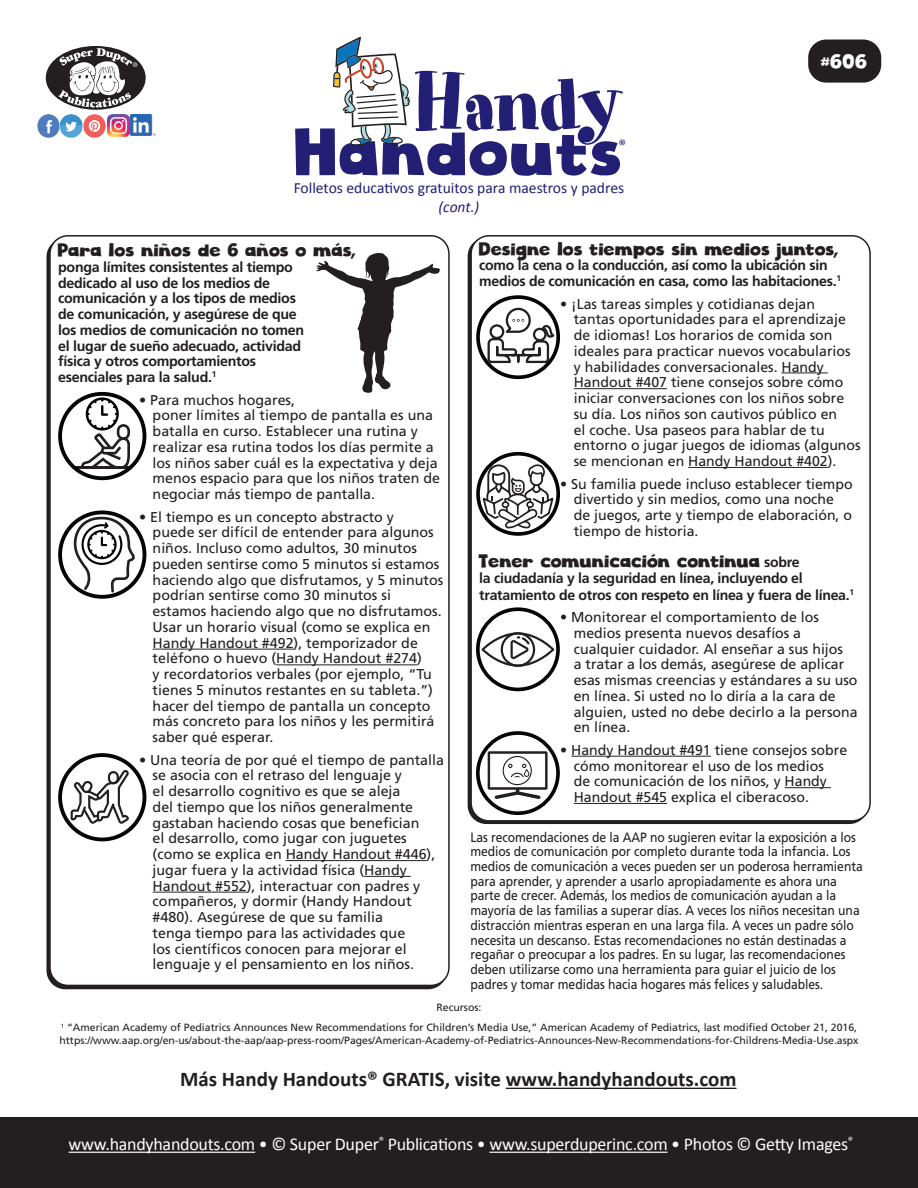
<style>
.page{position:relative;width:918px;height:1188px;background:#fff}
.page>*{position:absolute;margin:0;border:0;box-sizing:border-box;transform-origin:0 0}
.t1{font:79.2px "Art Department JNL";letter-spacing:-.03em;color:#231f75}
.t2{font:64.8px "Cloudy Witha Chanceof Love";color:#231f75}
.HH_TEXT{font:700 21px "Calibri";color:#231f20}
.t3{font:19.5px "Cloudy Witha Chanceof Love";color:#fff}
.t4{font:18px "Calibri";letter-spacing:-.015em;color:#fff}
.HH_Headers{font:18px "Cloudy Witha Chanceof Love";letter-spacing:-.02em;color:#231f20}
.t5{font:15.6px "Calibri";color:#231f75}
.t6{font:italic 15.6px "Calibri";color:#231f75}
.t7{font:15.15px "Calibri";color:#231f75}
.HH_Headers-2{font:14.25px/15.8px "Frutiger";color:#231f20}
.HH_Headers-3{font:700 14.25px/15.8px "Frutiger";letter-spacing:-.02em;color:#231f20}
.HH_TEXT-2{font:13.5px/14.7px "Frutiger";letter-spacing:-.005em;color:#231f20;scale:.9 1}
.HH_Text{font:10.5px/12.6px "Frutiger";color:#231f20}
.HH_Title{font:10.5px "Frutiger";color:#231f20}
.s1{font-family:"Frutiger";font-weight:700;font-size:14.25px}
</style>
<div class="page">
<div style="left:49px;top:235px;width:401px;height:751px;border:2px solid #231f20;border-radius:18px"></div>
<div style="left:470px;top:235px;width:401px;height:587px;border:2px solid #231f20;border-radius:18px"></div>
<div style="left:808px;top:40px;width:73px;height:43px;background:#231f20;border-radius:18px"></div>
<hr style="left:506px;top:1088px;width:231px;height:1px;background:#231f20">
<div style="left:0;top:1118px;width:918px;height:70px;background:#231f20"></div>
<div style="left:46px;top:46px;width:100px;height:64px;background:#231f20;border-radius:50%"></div>
<svg style="left:58px;top:48px;width:80px;height:60px"></svg>
<img style="left:37px;top:115px;width:92px;height:22px">
<img style="left:131px;top:115px;width:24px;height:21px">
<svg style="left:333px;top:37px;width:77px;height:109px"></svg>
<hr style="left:69px;top:1152px;width:186px;height:1px;background:#fff">
<hr style="left:489px;top:1152px;width:179px;height:1px;background:#fff">
<hr style="left:153px;top:649px;width:141px;height:1px;background:#231f20">
<hr style="left:276px;top:665px;width:141px;height:1px;background:#231f20">
<hr style="left:286px;top:860px;width:141px;height:1px;background:#231f20">
<hr style="left:364px;top:876px;width:47px;height:1px;background:#231f20">
<hr style="left:153px;top:892px;width:94px;height:1px;background:#231f20">
<hr style="left:782px;top:373px;width:46px;height:1px;background:#231f20">
<hr style="left:574px;top:388px;width:93px;height:1px;background:#231f20">
<hr style="left:688px;top:467px;width:140px;height:1px;background:#231f20">
<hr style="left:571px;top:756px;width:140px;height:1px;background:#231f20">
<hr style="left:785px;top:787px;width:46px;height:1px;background:#231f20">
<hr style="left:574px;top:803px;width:93px;height:1px;background:#231f20">
<svg style="left:316px;top:253px;width:125px;height:140px"></svg>
<hr style="left:74px;top:466px;width:55px;height:3px;background:#231f20">
<div style="left:58px;top:392px;width:88px;height:88px;border:4px solid #040503;border-radius:50%"></div>
<svg style="left:81px;top:397px;width:49px;height:72px"></svg>
<div style="left:58px;top:510px;width:88px;height:89px;border:4px solid #040503;border-radius:50%"></div>
<div style="left:58px;top:753px;width:88px;height:88px;border:4px solid #040503;border-radius:50%"></div>
<svg style="left:70px;top:514px;width:68px;height:310px"></svg>
<div style="left:476px;top:295px;width:84px;height:84px;border:4px solid #040503;border-radius:50%"></div>
<svg style="left:486px;top:307px;width:73px;height:57px"></svg>
<div style="left:476px;top:452px;width:84px;height:84px;border:4px solid #040503;border-radius:50%"></div>
<svg style="left:481px;top:464px;width:74px;height:64px"></svg>
<svg style="left:481px;top:632px;width:73px;height:35px"></svg>
<div style="left:476px;top:607px;width:84px;height:84px;border:4px solid #040503;border-radius:50%"></div>
<div style="left:476px;top:731px;width:84px;height:84px;border:4px solid #040503;border-radius:50%"></div>
<svg style="left:488px;top:751px;width:60px;height:48px"></svg>
<p class="t1" style="left:412px;top:56px;width:213px">Handy</p>
<p class="t5" style="left:294px;top:177px;width:332px">Folletos educativos gratuitos para maestros y padres</p>
<p class="t6" style="left:439px;top:196px;width:42px">(cont.)</p>
<p class="t2" style="left:296px;top:112px;width:331px">Handouts</p>
<p class="t7" style="left:618px;top:135px;width:9px">®</p>
<p class="t3" style="left:821px;top:49px;width:48px">#606</p>
<p class="HH_Headers" style="left:58px;top:239px;width:300px">Para los niños de 6 años o más,</p>
<p class="HH_Headers-3" style="left:58px;top:259px;width:248px">ponga límites consistentes al tiempo dedicado al uso de los medios de comunicación y a los tipos de medios de comunicación, y asegúrese de que los medios de comunicación no tomen el lugar de sueño adecuado, actividad física y otros comportamientos esenciales para la salud.<sup>1</sup></p>
<p class="HH_Headers-2" style="left:153px;top:392px;width:289px;text-indent:-14px">• Para muchos hogares,<br>poner límites al tiempo de pantalla es una batalla en curso. Establecer una rutina y realizar esa rutina todos los días permite a los niños saber cuál es la expectativa y deja menos espacio para que los niños traten de negociar más tiempo de pantalla.</p>
<p class="HH_Headers-2" style="left:153px;top:509px;width:292px;text-indent:-14px">• El tiempo es un concepto abstracto y<br>puede ser difícil de entender para algunos niños. Incluso como adultos, 30 minutos pueden sentirse como 5 minutos si estamos haciendo algo que disfrutamos, y 5 minutos podrían sentirse como 30 minutos si estamos haciendo algo que no disfrutamos.<br>Usar un horario visual (como se explica en Handy Handout #492), temporizador de teléfono o huevo (Handy Handout #274)<br>y recordatorios verbales (por ejemplo, “Tu tienes 5 minutos restantes en su tableta.”) hacer del tiempo de pantalla un concepto más concreto para los niños y les permitirá saber qué esperar.</p>
<p class="HH_Headers-2" style="left:153px;top:752px;width:293px;text-indent:-14px">• Una teoría de por qué el tiempo de pantalla se asocia con el retraso del lenguaje y<br>el desarrollo cognitivo es que se aleja<br>del tiempo que los niños generalmente gastaban haciendo cosas que benefician<br>el desarrollo, como jugar con juguetes (como se explica en Handy Handout #446), jugar fuera y la actividad física (Handy Handout #552), interactuar con padres y compañeros, y dormir (Handy Handout #480). Asegúrese de que su familia<br>tenga tiempo para las actividades que<br>los científicos conocen para mejorar el lenguaje y el pensamiento en los niños.</p>
<p class="HH_Headers" style="left:479px;top:237px;width:361px">Designe los tiempos sin medios juntos,</p>
<p class="HH_Headers-3" style="left:479px;top:257px;width:363px">como la cena o la conducción, así como la ubicación sin medios de comunicación en casa, como las habitaciones.<sup>1</sup></p>
<p class="HH_Headers-2" style="left:574px;top:296px;width:288px;text-indent:-13px">• ¡Las tareas simples y cotidianas dejan<br>tantas oportunidades para el aprendizaje de idiomas! Los horarios de comida son ideales para practicar nuevos vocabularios y habilidades conversacionales. Handy Handout #407 tiene consejos sobre cómo iniciar conversaciones con los niños sobre su día. Los niños son cautivos público en<br>el coche. Usa paseos para hablar de tu entorno o jugar juegos de idiomas (algunos se mencionan en Handy Handout #402).</p>
<p class="HH_Headers-2" style="left:574px;top:476px;width:280px;text-indent:-14px">• Su familia puede incluso establecer tiempo divertido y sin medios, como una noche de juegos, arte y tiempo de elaboración, o tiempo de historia.</p>
<p class="HH_Headers" style="left:479px;top:550px;width:322px">Tener comunicación continua <span class="s1">sobre</span></p>
<p class="HH_Headers-3" style="left:479px;top:570px;width:376px;line-height:16.5px">la ciudadanía y la seguridad en línea, incluyendo el tratamiento de otros con respeto en línea y fuera de línea.<sup>1</sup></p>
<p class="HH_Headers-2" style="left:574px;top:609px;width:285px;text-indent:-14px">• Monitorear el comportamiento de los medios presenta nuevos desafíos a cualquier cuidador. Al enseñar a sus hijos<br>a tratar a los demás, asegúrese de aplicar esas mismas creencias y estándares a su uso en línea. Si usted no lo diría a la cara de alguien, usted no debe decirlo a la persona en línea.</p>
<p class="HH_Headers-2" style="left:574px;top:742px;width:275px;text-indent:-14px">• Handy Handout #491 tiene consejos sobre cómo monitorear el uso de los medios<br>de comunicación de los niños, y Handy Handout #545 explica el ciberacoso.</p>
<p class="HH_TEXT-2" style="left:470px;top:829px;width:438px">Las recomendaciones de la AAP no sugieren evitar la exposición a los medios de comunicación por completo durante toda la infancia. Los medios de comunicación a veces pueden ser un poderosa herramienta para aprender, y aprender a usarlo apropiadamente es ahora una parte de crecer. Además, los medios de comunicación ayudan a la mayoría de las familias a superar días. A veces los niños necesitan una distracción mientras esperan en una larga fila. A veces un padre sólo necesita un descanso. Estas recomendaciones no están destinadas a regañar o preocupar a los padres. En su lugar, las recomendaciones deben utilizarse como una herramienta para guiar el juicio de los padres y tomar medidas hacia hogares más felices y saludables.</p>
<p class="HH_Title" style="left:437px;top:1002px;width:46px">Recursos:</p>
<p class="HH_Text" style="left:59px;top:1021px;width:801px"><sup>1</sup> “American Academy of Pediatrics Announces New Recommendations for Children’s Media Use,” American Academy of Pediatrics, last modified October 21, 2016, https://www.aap.org/en-us/about-the-aap/aap-press-room/Pages/American-Academy-of-Pediatrics-Announces-New-Recommendations-for-Childrens-Media-Use.aspx</p>
<p class="HH_TEXT" style="left:180px;top:1064px;width:558px">Más Handy Handouts® GRATIS, visite www.handyhandouts.com</p>
<p class="t4" style="left:69px;top:1132px;width:786px">www.handyhandouts.com • © Super Duper<sup>®</sup> Publications • www.superduperinc.com • Photos © Getty Images<sup>®</sup></p>
</div>
